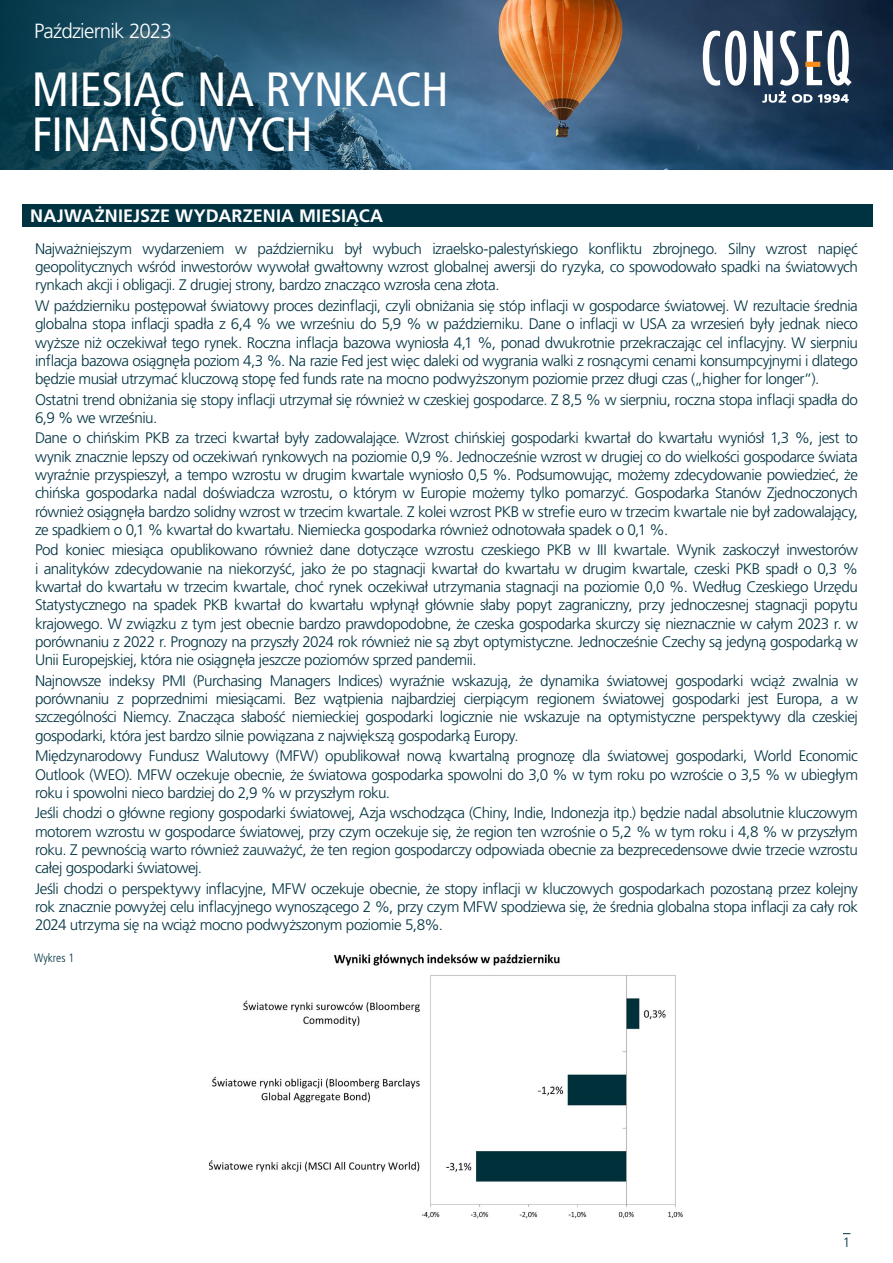
<style>
.page{position:relative;width:893px;height:1263px;background:#fff}
.page>*{position:absolute;margin:0;border:0;box-sizing:border-box;transform-origin:0 0}
.t1{font:condensed 48px/45px "Frutiger LT Pro";letter-spacing:-.01em;color:#fff}
.t2{font:300 20.55px "Frutiger LT Pro";letter-spacing:-.04em;color:#fff}
.t3{font:700 18px "Frutiger LT Pro";letter-spacing:.005em;color:#fff}
.t4{font:300 15.3px/18.3px "Frutiger LT Pro";letter-spacing:-.03em;color:#003342;text-align:justify}
.t5{font:300 13.5px "Frutiger LT Pro";color:#003342}
.t6{font:300 condensed 12px "Frutiger LT Pro";color:#003342}
</style>
<div class="page">
<img style="left:496px;top:0;width:397px;height:170px">
<svg style="left:0;top:0;width:496px;height:170px;background:#285771"></svg>
<svg style="left:703px;top:31px;width:43px;height:55px"></svg>
<svg style="left:754px;top:30px;width:98px;height:73px"></svg>
<div style="left:22px;top:204px;width:850px;height:22px;background:#003342"></div>
<img style="left:209px;top:954px;width:474px;height:265px">
<h2 class="t2" style="left:34px;top:19px;width:139px">Październik 2023</h2>
<h1 class="t1" style="left:32px;top:67px;width:418px">MIESIĄC NA RYNKACH<br>FINANSOWYCH</h1>
<p class="t3" style="left:30px;top:205px;width:354px">NAJWAŻNIEJSZE WYDARZENIA MIESIĄCA</p>
<p class="t4" style="left:35px;top:239px;width:824px">Najważniejszym wydarzeniem w październiku był wybuch izraelsko-palestyńskiego konfliktu zbrojnego. Silny wzrost napięć geopolitycznych wśród inwestorów wywołał gwałtowny wzrost globalnej awersji do ryzyka, co spowodowało spadki na światowych rynkach akcji i obligacji. Z drugiej strony, bardzo znacząco wzrosła cena złota.</p>
<p class="t4" style="left:35px;top:297px;width:825px">W październiku postępował światowy proces dezinflacji, czyli obniżania się stóp inflacji w gospodarce światowej. W rezultacie średnia globalna stopa inflacji spadła z 6,4 % we wrześniu do 5,9 % w październiku. Dane o inflacji w USA za wrzesień były jednak nieco wyższe niż oczekiwał tego rynek. Roczna inflacja bazowa wyniosła 4,1 %, ponad dwukrotnie przekraczając cel inflacyjny. W sierpniu inflacja bazowa osiągnęła poziom 4,3 %. Na razie Fed jest więc daleki od wygrania walki z rosnącymi cenami konsumpcyjnymi i dlatego będzie musiał utrzymać kluczową stopę fed funds rate na mocno podwyższonym poziomie przez długi czas („higher for longer“).</p>
<p class="t4" style="left:35px;top:390px;width:824px">Ostatni trend obniżania się stopy inflacji utrzymał się również w czeskiej gospodarce. Z 8,5 % w sierpniu, roczna stopa inflacji spadła do<br>6,9 % we wrześniu.</p>
<p class="t4" style="left:35px;top:429px;width:825px">Dane o chińskim PKB za trzeci kwartał były zadowalające. Wzrost chińskiej gospodarki kwartał do kwartału wyniósł 1,3 %, jest to wynik znacznie lepszy od oczekiwań rynkowych na poziomie 0,9 %. Jednocześnie wzrost w drugiej co do wielkości gospodarce świata wyraźnie przyspieszył, a tempo wzrostu w drugim kwartale wyniosło 0,5 %. Podsumowując, możemy zdecydowanie powiedzieć, że chińska gospodarka nadal doświadcza wzrostu, o którym w Europie możemy tylko pomarzyć. Gospodarka Stanów Zjednoczonych również osiągnęła bardzo solidny wzrost w trzecim kwartale. Z kolei wzrost PKB w strefie euro w trzecim kwartale nie był zadowalający, ze spadkiem o 0,1 % kwartał do kwartału. Niemiecka gospodarka również odnotowała spadek o 0,1 %.</p>
<p class="t4" style="left:35px;top:541px;width:824px">Pod koniec miesiąca opublikowano również dane dotyczące wzrostu czeskiego PKB w III kwartale. Wynik zaskoczył inwestorów i analityków zdecydowanie na niekorzyść, jako że po stagnacji kwartał do kwartału w drugim kwartale, czeski PKB spadł o 0,3 % kwartał do kwartału w trzecim kwartale, choć rynek oczekiwał utrzymania stagnacji na poziomie 0,0 %. Według Czeskiego Urzędu Statystycznego na spadek PKB kwartał do kwartału wpłynął głównie słaby popyt zagraniczny, przy jednoczesnej stagnacji popytu krajowego. W związku z tym jest obecnie bardzo prawdopodobne, że czeska gospodarka skurczy się nieznacznie w całym 2023 r. w porównaniu z 2022 r. Prognozy na przyszły 2024 rok również nie są zbyt optymistyczne. Jednocześnie Czechy są jedyną gospodarką w Unii Europejskiej, która nie osiągnęła jeszcze poziomów sprzed pandemii.</p>
<p class="t4" style="left:35px;top:671px;width:824px">Najnowsze indeksy PMI (Purchasing Managers Indices) wyraźnie wskazują, że dynamika światowej gospodarki wciąż zwalnia w porównaniu z poprzednimi miesiącami. Bez wątpienia najbardziej cierpiącym regionem światowej gospodarki jest Europa, a w szczególności Niemcy. Znacząca słabość niemieckiej gospodarki logicznie nie wskazuje na optymistyczne perspektywy dla czeskiej gospodarki, która jest bardzo silnie powiązana z największą gospodarką Europy.</p>
<p class="t4" style="left:35px;top:747px;width:824px">Międzynarodowy Fundusz Walutowy (MFW) opublikował nową kwartalną prognozę dla światowej gospodarki, World Economic Outlook (WEO). MFW oczekuje obecnie, że światowa gospodarka spowolni do 3,0 % w tym roku po wzroście o 3,5 % w ubiegłym roku i spowolni nieco bardziej do 2,9 % w przyszłym roku.</p>
<p class="t4" style="left:35px;top:804px;width:824px">Jeśli chodzi o główne regiony gospodarki światowej, Azja wschodząca (Chiny, Indie, Indonezja itp.) będzie nadal absolutnie kluczowym motorem wzrostu w gospodarce światowej, przy czym oczekuje się, że region ten wzrośnie o 5,2 % w tym roku i 4,8 % w przyszłym roku. Z pewnością warto również zauważyć, że ten region gospodarczy odpowiada obecnie za bezprecedensowe dwie trzecie wzrostu całej gospodarki światowej.</p>
<p class="t4" style="left:35px;top:879px;width:824px">Jeśli chodzi o perspektywy inflacyjne, MFW oczekuje obecnie, że stopy inflacji w kluczowych gospodarkach pozostaną przez kolejny rok znacznie powyżej celu inflacyjnego wynoszącego 2 %, przy czym MFW spodziewa się, że średnia globalna stopa inflacji za cały rok 2024 utrzyma się na wciąż mocno podwyższonym poziomie 5,8%.</p>
<p class="t6" style="left:34px;top:950px;width:42px">Wykres 1</p>
<p class="t5" style="left:843px;top:1234px;width:9px">1</p>
</div>
